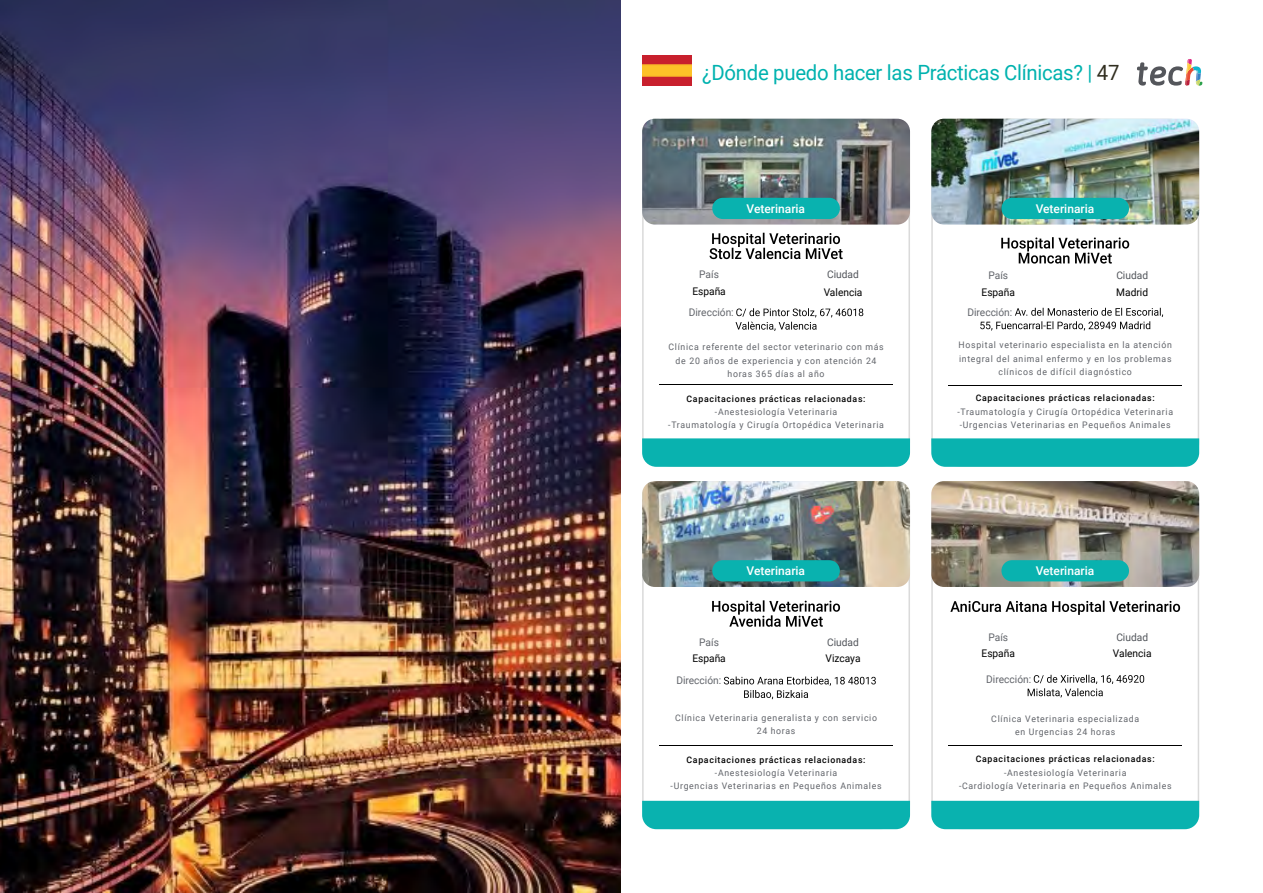
<style>
.page{position:relative;width:1263px;height:893px;background:#fff}
.page>*{position:absolute;margin:0;border:0;box-sizing:border-box;transform-origin:0 0}
.t1{font:21px "Roboto";letter-spacing:-.015em;color:#00b2af}
.t2{font:500 12px "Roboto";color:#fff}
.t3{font:10.5px "Roboto";color:#61646a}
.t4{font:10.5px "Roboto";color:#000}
.t5{font:10.5px "Roboto";color:#52555b}
.t6{font:9px/13.5px "Roboto";letter-spacing:.08em;color:#61646a;text-align:center}
.t7{font:500 9px "Roboto";letter-spacing:.08em;color:#000}
.s1{color:#312e20}
</style>
<div class="page">
<svg style="left:1137px;top:59px;width:65px;height:27px"></svg>
<img style="left:642px;top:56px;width:49px;height:29px">
<img style="left:0;top:0;width:621px;height:893px">
<svg style="left:642px;top:118px;width:269px;height:325px"></svg>
<img style="left:642px;top:119px;width:268px;height:106px">
<div style="left:712px;top:198px;width:128px;height:21px;background:#09b2af;border-radius:11px"></div>
<svg style="left:642px;top:438px;width:268px;height:29px;background:#10b4b1"></svg>
<hr style="left:659px;top:384px;width:234px;height:1px;background:#000">
<svg style="left:709px;top:233px;width:134px;height:26px"></svg>
<svg style="left:735px;top:308px;width:128px;height:23px"></svg>
<svg style="left:931px;top:118px;width:269px;height:337px"></svg>
<img style="left:931px;top:119px;width:268px;height:106px">
<div style="left:1001px;top:198px;width:128px;height:21px;background:#09b2af;border-radius:11px"></div>
<svg style="left:931px;top:438px;width:268px;height:29px;background:#10b4b1"></svg>
<hr style="left:948px;top:385px;width:234px;height:1px;background:#000">
<svg style="left:1001px;top:237px;width:128px;height:27px"></svg>
<svg style="left:980px;top:308px;width:183px;height:23px"></svg>
<svg style="left:642px;top:587px;width:269px;height:243px"></svg>
<img style="left:642px;top:481px;width:268px;height:106px">
<div style="left:712px;top:560px;width:128px;height:21px;background:#09b2af;border-radius:11px"></div>
<div style="left:642px;top:801px;width:268px;height:28px;background:#09b2af"></div>
<hr style="left:659px;top:745px;width:234px;height:1px;background:#000">
<svg style="left:712px;top:600px;width:128px;height:27px"></svg>
<svg style="left:724px;top:676px;width:152px;height:23px"></svg>
<svg style="left:931px;top:492px;width:269px;height:338px"></svg>
<img style="left:931px;top:481px;width:268px;height:106px">
<div style="left:1001px;top:560px;width:128px;height:21px;background:#09b2af;border-radius:11px"></div>
<div style="left:931px;top:801px;width:268px;height:28px;background:#09b2af"></div>
<hr style="left:948px;top:745px;width:234px;height:1px;background:#000">
<svg style="left:950px;top:601px;width:230px;height:14px"></svg>
<svg style="left:1027px;top:675px;width:117px;height:23px"></svg>
<h1 class="t1" style="left:702px;top:57px;width:419px">¿Dónde puedo hacer las Prácticas Clínicas? | <span class="s1">47</span></h1>
<h2 class="t2" style="left:746px;top:200px;width:60px">Veterinaria</h2>
<h2 class="t2" style="left:1036px;top:200px;width:60px">Veterinaria</h2>
<p class="t3" style="left:699px;top:267px;width:21px">País</p>
<p class="t4" style="left:692px;top:284px;width:35px">España</p>
<p class="t5" style="left:827px;top:267px;width:33px">Ciudad</p>
<p class="t4" style="left:824px;top:285px;width:40px">Valencia</p>
<p class="t3" style="left:988px;top:268px;width:21px">País</p>
<p class="t4" style="left:981px;top:285px;width:35px">España</p>
<p class="t5" style="left:1116px;top:268px;width:33px">Ciudad</p>
<p class="t4" style="left:1116px;top:285px;width:33px">Madrid</p>
<p class="t3" style="left:689px;top:305px;width:46px">Dirección:</p>
<p class="t6" style="left:668px;top:340px;width:217px">Clínica referente del sector veterinario con más de 20 años de experiencia y con atención 24 horas 365 días al año</p>
<p class="t7" style="left:686px;top:392px;width:180px">Capacitaciones prácticas relacionadas:</p>
<p class="t6" style="left:668px;top:405px;width:217px">-Anestesiología Veterinaria<br>-Traumatología y Cirugía Ortopédica Veterinaria</p>
<p class="t3" style="left:967px;top:305px;width:46px">Dirección:</p>
<p class="t6" style="left:958px;top:338px;width:215px">Hospital veterinario especialista en la atención integral del animal enfermo y en los problemas clínicos de difícil diagnóstico</p>
<p class="t7" style="left:976px;top:392px;width:180px">Capacitaciones prácticas relacionadas:</p>
<p class="t6" style="left:957px;top:405px;width:217px;text-align:left">-Traumatología y Cirugía Ortopédica Veterinaria -Urgencias Veterinarias en Pequeños Animales</p>
<h2 class="t2" style="left:746px;top:563px;width:60px">Veterinaria</h2>
<h2 class="t2" style="left:1036px;top:563px;width:60px">Veterinaria</h2>
<p class="t3" style="left:699px;top:635px;width:21px">País</p>
<p class="t4" style="left:692px;top:651px;width:35px">España</p>
<p class="t5" style="left:827px;top:635px;width:33px">Ciudad</p>
<p class="t4" style="left:825px;top:651px;width:36px">Vizcaya</p>
<p class="t3" style="left:988px;top:630px;width:21px">País</p>
<p class="t4" style="left:981px;top:646px;width:35px">España</p>
<p class="t5" style="left:1116px;top:630px;width:33px">Ciudad</p>
<p class="t4" style="left:1113px;top:646px;width:40px">Valencia</p>
<p class="t3" style="left:676px;top:673px;width:46px">Dirección:</p>
<p class="t6" style="left:675px;top:710px;width:203px">Clínica Veterinaria generalista y con servicio<br>24 horas</p>
<p class="t7" style="left:686px;top:753px;width:180px">Capacitaciones prácticas relacionadas:</p>
<p class="t6" style="left:671px;top:766px;width:212px">-Anestesiología Veterinaria<br>-Urgencias Veterinarias en Pequeños Animales</p>
<p class="t3" style="left:986px;top:672px;width:46px">Dirección:</p>
<p class="t6" style="left:991px;top:711px;width:149px">Clínica Veterinaria especializada en Urgencias 24 horas</p>
<p class="t7" style="left:976px;top:753px;width:180px">Capacitaciones prácticas relacionadas:</p>
<p class="t6" style="left:959px;top:766px;width:214px">-Anestesiología Veterinaria<br>-Cardiología Veterinaria en Pequeños Animales</p>
</div>
